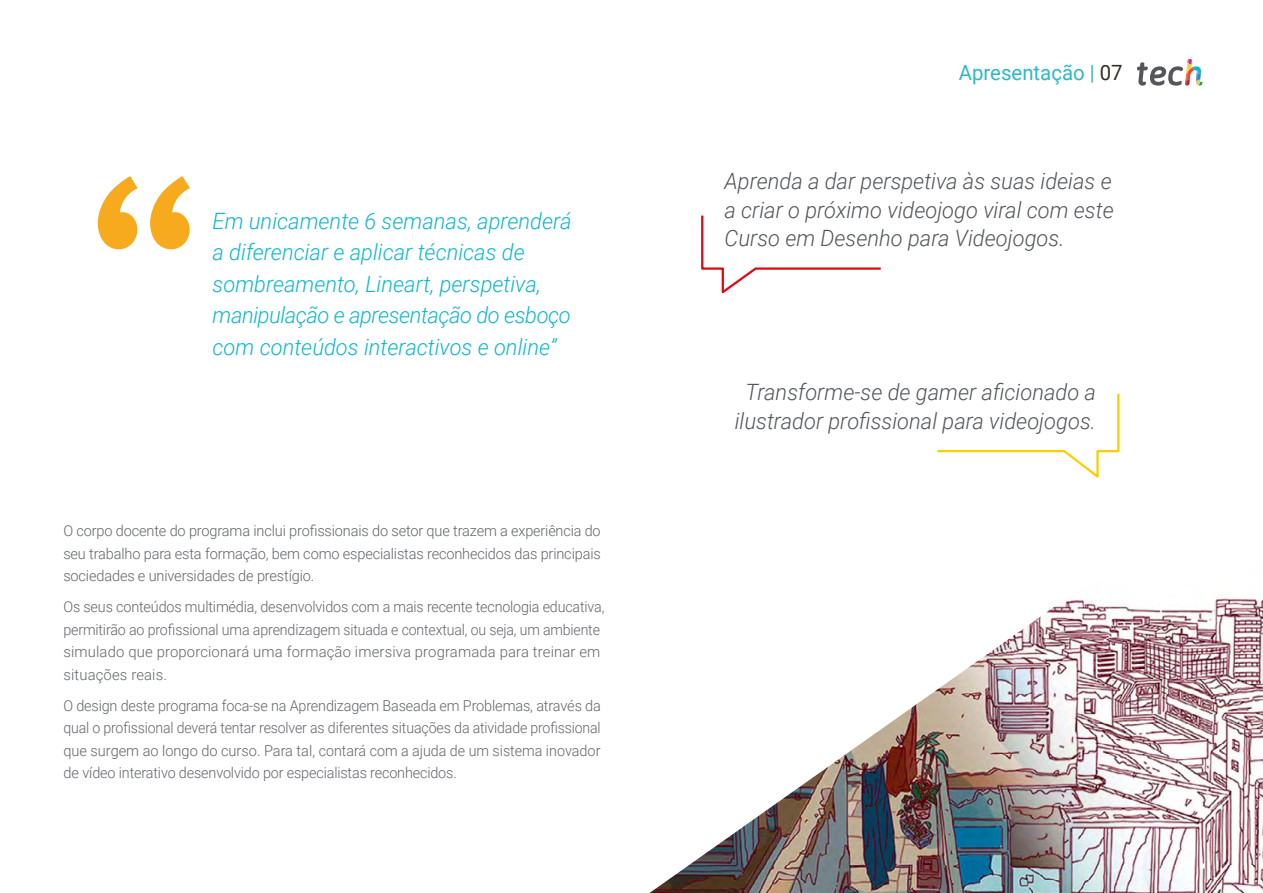
<style>
.page{position:relative;width:1263px;height:893px;background:#fff}
.page>*{position:absolute;margin:0;border:0;box-sizing:border-box;transform-origin:0 0}
.t1{font:italic 300 22.5px/28.5px "Roboto";color:#52555b;text-align:center}
.t2{font:italic 300 22.5px/31.5px "Roboto";color:#0fb6cf}
.t3{font:21px "Roboto";color:#2db8c5}
.t4{font:300 15px/22.5px "Roboto";letter-spacing:-.01em;color:#61646a;scale:.96 1}
.t5{font:300 15px/22.5px "Roboto";letter-spacing:-.01em;color:#61646a;text-align:justify}
.s1{color:#312e20}
</style>
<div class="page">
<svg style="left:98px;top:176px;width:92px;height:73px"></svg>
<svg style="left:937px;top:393px;width:183px;height:66px"></svg>
<svg style="left:701px;top:215px;width:180px;height:79px"></svg>
<svg style="left:1137px;top:59px;width:65px;height:27px"></svg>
<img style="left:649px;top:459px;width:614px;height:434px">
<h1 class="t2" style="left:213px;top:204px;width:360px">Em unicamente 6 semanas, aprenderá a diferenciar e aplicar técnicas de sombreamento, Lineart, perspetiva, manipulação e apresentação do esboço com conteúdos interactivos e online”</h1>
<p class="t5" style="left:63px;top:519px;width:539px">O corpo docente do programa inclui profissionais do setor que trazem a experiência do seu trabalho para esta formação, bem como especialistas reconhecidos das principais sociedades e universidades de prestígio.</p>
<p class="t4" style="left:63px;top:595px;width:565px">Os seus conteúdos multimédia, desenvolvidos com a mais recente tecnologia educativa, permitirão ao profissional uma aprendizagem situada e contextual, ou seja, um ambiente simulado que proporcionará uma formação imersiva programada para treinar em situações reais.</p>
<p class="t4" style="left:63px;top:693px;width:561px;text-align:justify">O design deste programa foca-se na Aprendizagem Baseada em Problemas, através da qual o profissional deverá tentar resolver as diferentes situações da atividade profissional que surgem ao longo do curso. Para tal, contará com a ajuda de um sistema inovador de vídeo interativo desenvolvido por especialistas reconhecidos.</p>
<h2 class="t3" style="left:959px;top:57px;width:165px">Apresentação | <span class="s1">07</span></h2>
<h1 class="t1" style="left:724px;top:166px;width:391px;text-align:justify">Aprenda a dar perspetiva às suas ideias e a criar o próximo videojogo viral com este Curso em Desenho para Videojogos.</h1>
<h1 class="t1" style="left:735px;top:377px;width:363px">Transforme-se de gamer aficionado a ilustrador profissional para videojogos.</h1>
</div>
